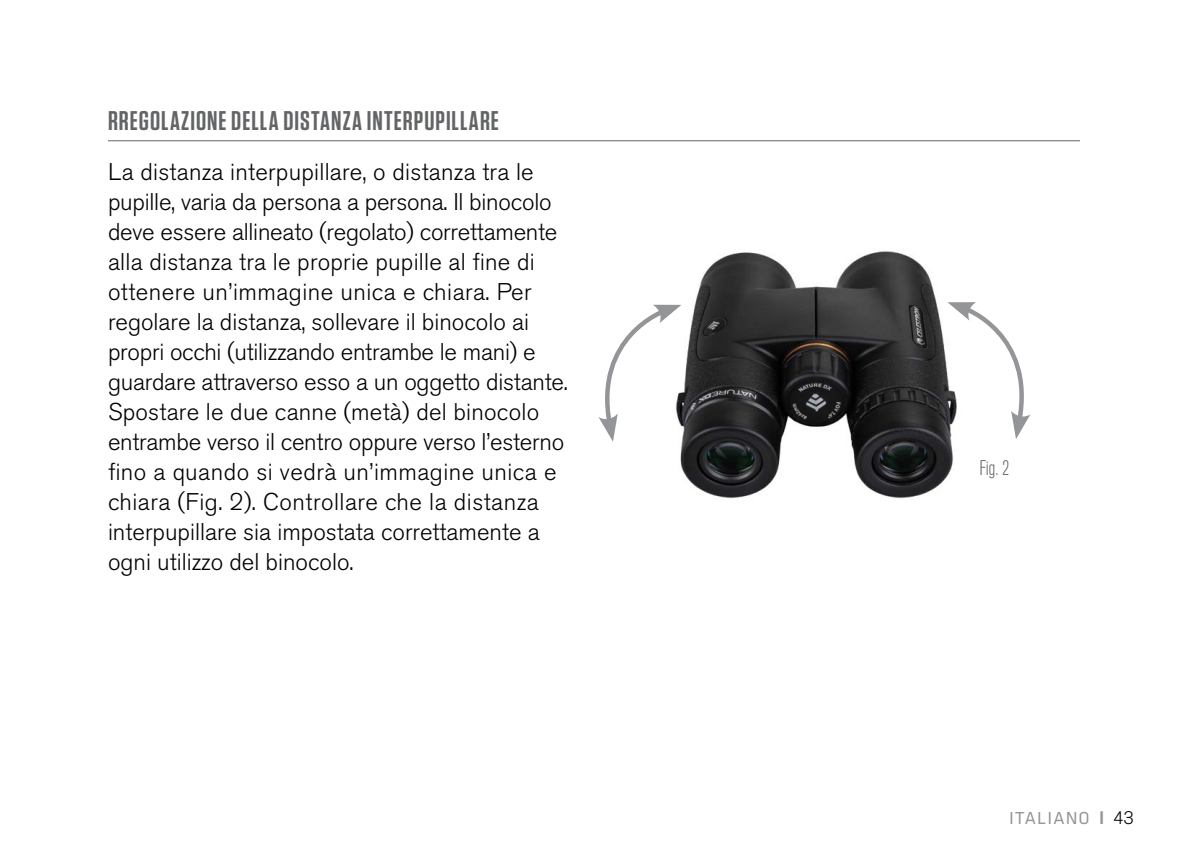
<style>
.page{position:relative;width:1188px;height:864px;background:#fff}
.page>*{position:absolute;margin:0;border:0;box-sizing:border-box;transform-origin:0 0}
.t1{font:600 27px "Tungsten";letter-spacing:.04em;color:#636466}
.t2{font:300 24px/30px "Akzidenz Grotesk Pro";color:#000}
.t3{font:300 condensed 21px "Akzidenz Grotesk Pro";color:#636466}
.t4{font:18px "Klavika Basic";letter-spacing:.065em;color:#939598}
.s1{font-family:"Akzidenz Grotesk Pro";font-weight:500}
.s2{font-family:"Akzidenz Grotesk Pro";font-weight:300;color:#000}
</style>
<div class="page">
<img style="left:659px;top:251px;width:294px;height:248px">
<svg style="left:598px;top:305px;width:83px;height:137px"></svg>
<svg style="left:947px;top:302px;width:84px;height:137px"></svg>
<hr style="left:108px;top:140px;width:972px;height:1px;background:#636466">
<p class="t1" style="left:108px;top:106px;width:392px">RREGOLAZIONE DELLA DISTANZA INTERPUPILLARE</p>
<p class="t2" style="left:108px;top:157px;width:461px">La distanza interpupillare, o distanza tra le pupille, varia da persona a persona. Il binocolo deve essere allineato (regolato) correttamente alla distanza tra le proprie pupille al fine di ottenere un’immagine unica e chiara. Per regolare la distanza, sollevare il binocolo ai propri occhi (utilizzando entrambe le mani) e guardare attraverso esso a un oggetto distante.<br>Spostare le due canne (metà) del binocolo entrambe verso il centro oppure verso l’esterno fino a quando si vedrà un’immagine unica e chiara (Fig. 2). Controllare che la distanza interpupillare sia impostata correttamente a ogni utilizzo del binocolo.</p>
<p class="t3" style="left:979px;top:454px;width:32px">Fig. 2</p>
<p class="t4" style="left:1009px;top:806px;width:126px">ITALIANO <span class="s1">I</span> <span class="s2">43</span></p>
</div>
